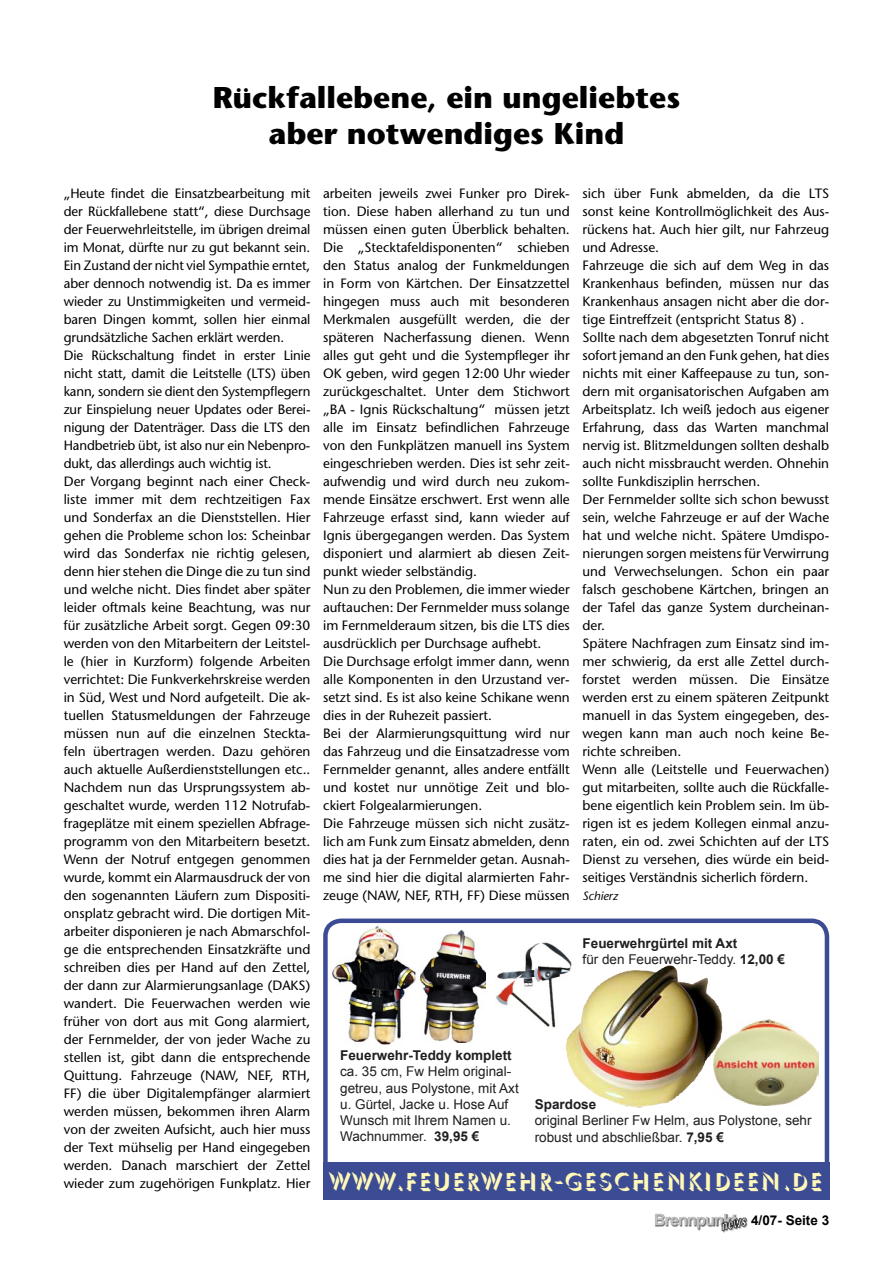
<style>
.page{position:relative;width:893px;height:1263px;background:#fff}
.page>*{position:absolute;margin:0;border:0;box-sizing:border-box;transform-origin:0 0}
.t1{font:700 30px/36px "Stone Sans";color:#000;text-align:center}
.t2{font:25.5px "Umbra BT";letter-spacing:.065em;color:#fff8b8}
.t3{font:13.5px/18px "Stone Sans";color:#000}
.t4{font:13.5px/16.2px "Arial";color:#1f1d21}
.t5{font:700 13.5px/16.2px "Arial";color:#1f1d21}
.t6{font:700 13.5px "Arial";color:#000}
.t7{font:italic 12px "Stone Sans";color:#000}
.s1{font-weight:400}
.s2{font-weight:700}
</style>
<div class="page">
<img style="left:323px;top:918px;width:506px;height:281px">
<div style="left:722px;top:1218px;width:32px;height:19px;background:#000;opacity:.6"></div>
<svg style="left:655px;top:1214px;width:91px;height:23px"></svg>
<h1 class="t1" style="left:213px;top:79px;width:469px">Rückfallebene, ein ungeliebtes aber notwendiges Kind</h1>
<p class="t3" style="left:64px;top:184px;width:248px">„Heute findet die Einsatzbearbeitung mit der Rückfallebene statt“, diese Durchsage der Feuerwehrleitstelle, im übrigen dreimal im Monat, dürfte nur zu gut bekannt sein.<br>Ein Zustand der nicht viel Sympathie erntet, aber dennoch notwendig ist. Da es immer wieder zu Unstimmigkeiten und vermeid&shy;baren Dingen kommt, sollen hier einmal grundsätzliche Sachen erklärt werden.<br>Die Rückschaltung findet in erster Linie nicht statt, damit die Leitstelle (LTS) üben kann, sondern sie dient den Systempflegern zur Einspielung neuer Updates oder Berei&shy;nigung der Datenträger. Dass die LTS den Handbetrieb übt, ist also nur ein Nebenpro&shy;dukt, das allerdings auch wichtig ist.<br>Der Vorgang beginnt nach einer Check&shy;liste immer mit dem rechtzeitigen Fax und Sonderfax an die Dienststellen. Hier gehen die Probleme schon los: Scheinbar wird das Sonderfax nie richtig gelesen, denn hier stehen die Dinge die zu tun sind und welche nicht. Dies findet aber später leider oftmals keine Beachtung, was nur für zusätzliche Arbeit sorgt. Gegen 09:30 werden von den Mitarbeitern der Leitstel&shy;le (hier in Kurzform) folgende Arbeiten verrichtet: Die Funkverkehrskreise werden in Süd, West und Nord aufgeteilt. Die ak&shy;tuellen Statusmeldungen der Fahrzeuge müssen nun auf die einzelnen Steckta&shy;feln übertragen werden. Dazu gehören auch aktuelle Außerdienststellungen etc..<br>Nachdem nun das Ursprungssystem ab&shy;geschaltet wurde, werden 112 Notrufab&shy;frageplätze mit einem speziellen Abfrage&shy;programm von den Mitarbeitern besetzt.<br>Wenn der Notruf entgegen genommen wurde, kommt ein Alarmausdruck der von den sogenannten Läufern zum Dispositi&shy;onsplatz gebracht wird. Die dortigen Mit&shy;arbeiter disponieren je nach Abmarschfol&shy;ge die entsprechenden Einsatzkräfte und schreiben dies per Hand auf den Zettel, der dann zur Alarmierungsanlage (DAKS) wandert. Die Feuerwachen werden wie früher von dort aus mit Gong alarmiert, der Fernmelder, der von jeder Wache zu stellen ist, gibt dann die entsprechende Quittung. Fahrzeuge (NAW, NEF, RTH, FF) die über Digitalempfänger alarmiert werden müssen, bekommen ihren Alarm von der zweiten Aufsicht, auch hier muss der Text mühselig per Hand eingegeben werden. Danach marschiert der Zettel wieder zum zugehörigen Funkplatz. Hier</p>
<p class="t3" style="left:323px;top:184px;width:248px">arbeiten jeweils zwei Funker pro Direk&shy;tion. Diese haben allerhand zu tun und müssen einen guten Überblick behalten.<br>Die „Stecktafeldisponenten“ schieben den Status analog der Funkmeldungen in Form von Kärtchen. Der Einsatzzettel hingegen muss auch mit besonderen Merkmalen ausgefüllt werden, die der späteren Nacherfassung dienen. Wenn alles gut geht und die Systempfleger ihr OK geben, wird gegen 12:00 Uhr wieder zurückgeschaltet. Unter dem Stichwort „BA - Ignis Rückschaltung“ müssen jetzt alle im Einsatz befindlichen Fahrzeuge von den Funkplätzen manuell ins System eingeschrieben werden. Dies ist sehr zeit&shy;aufwendig und wird durch neu zukom&shy;mende Einsätze erschwert. Erst wenn alle Fahrzeuge erfasst sind, kann wieder auf Ignis übergegangen werden. Das System disponiert und alarmiert ab diesen Zeit&shy;punkt wieder selbständig.<br>Nun zu den Problemen, die immer wieder auftauchen: Der Fernmelder muss solange im Fernmelderaum sitzen, bis die LTS dies ausdrücklich per Durchsage aufhebt.<br>Die Durchsage erfolgt immer dann, wenn alle Komponenten in den Urzustand ver&shy;setzt sind. Es ist also keine Schikane wenn dies in der Ruhezeit passiert.<br>Bei der Alarmierungsquittung wird nur das Fahrzeug und die Einsatzadresse vom Fernmelder genannt, alles andere entfällt und kostet nur unnötige Zeit und blo&shy;ckiert Folgealarmierungen.<br>Die Fahrzeuge müssen sich nicht zusätz&shy;lich am Funk zum Einsatz abmelden, denn dies hat ja der Fernmelder getan. Ausnah&shy;me sind hier die digital alarmierten Fahr&shy;zeuge (NAW, NEF, RTH, FF) Diese müssen</p>
<p class="t3" style="left:583px;top:184px;width:248px">sich über Funk abmelden, da die LTS sonst keine Kontrollmöglichkeit des Aus&shy;rückens hat. Auch hier gilt, nur Fahrzeug und Adresse.<br>Fahrzeuge die sich auf dem Weg in das Krankenhaus befinden, müssen nur das Krankenhaus ansagen nicht aber die dor&shy;tige Eintreffzeit (entspricht Status 8) .<br>Sollte nach dem abgesetzten Tonruf nicht sofort jemand an den Funk gehen, hat dies nichts mit einer Kaffeepause zu tun, son&shy;dern mit organisatorischen Aufgaben am Arbeitsplatz. Ich weiß jedoch aus eigener Erfahrung, dass das Warten manchmal nervig ist. Blitzmeldungen sollten deshalb auch nicht missbraucht werden. Ohnehin sollte Funkdisziplin herrschen.<br>Der Fernmelder sollte sich schon bewusst sein, welche Fahrzeuge er auf der Wache hat und welche nicht. Spätere Umdispo&shy;nierungen sorgen meistens für Verwirrung und Verwechselungen. Schon ein paar falsch geschobene Kärtchen, bringen an der Tafel das ganze System durcheinan&shy;der.<br>Spätere Nachfragen zum Einsatz sind im&shy;mer schwierig, da erst alle Zettel durch&shy;forstet werden müssen. Die Einsätze werden erst zu einem späteren Zeitpunkt manuell in das System eingegeben, des&shy;wegen kann man auch noch keine Be&shy;richte schreiben.<br>Wenn alle (Leitstelle und Feuerwachen) gut mitarbeiten, sollte auch die Rückfalle&shy;bene eigentlich kein Problem sein. Im üb&shy;rigen ist es jedem Kollegen einmal anzu&shy;raten, ein od. zwei Schichten auf der LTS Dienst zu versehen, dies würde ein beid&shy;seitiges Verständnis sicherlich fördern.</p>
<p class="t7" style="left:583px;top:888px;width:37px">Schierz</p>
<p class="t5" style="left:583px;top:935px;width:204px">Feuerwehrgürtel mit Axt<br><span class="s1">für den Feuerwehr-Teddy.</span> 12,00 €</p>
<p class="t5" style="left:340px;top:1048px;width:173px">Feuerwehr-Teddy komplett</p>
<p class="t4" style="left:340px;top:1064px;width:180px">ca. 35 cm, Fw Helm original&shy;getreu, aus Polystone, mit Axt u. Gürtel, Jacke u. Hose Auf<br>Wunsch mit Ihrem Namen u.<br>Wachnummer. <span class="s2">39,95 €</span></p>
<h2 class="t2" style="left:330px;top:1165px;width:494px">WWW.FEUERWEHR-GESCHENKIDEEN.DE</h2>
<p class="t6" style="left:751px;top:1211px;width:80px">4/07- Seite 3</p>
<p class="t5" style="left:535px;top:1097px;width:63px">Spardose</p>
<p class="t4" style="left:535px;top:1112px;width:278px">original Berliner Fw Helm, aus Polystone, sehr robust und abschließbar. <span class="s2">7,95 €</span></p>
</div>
